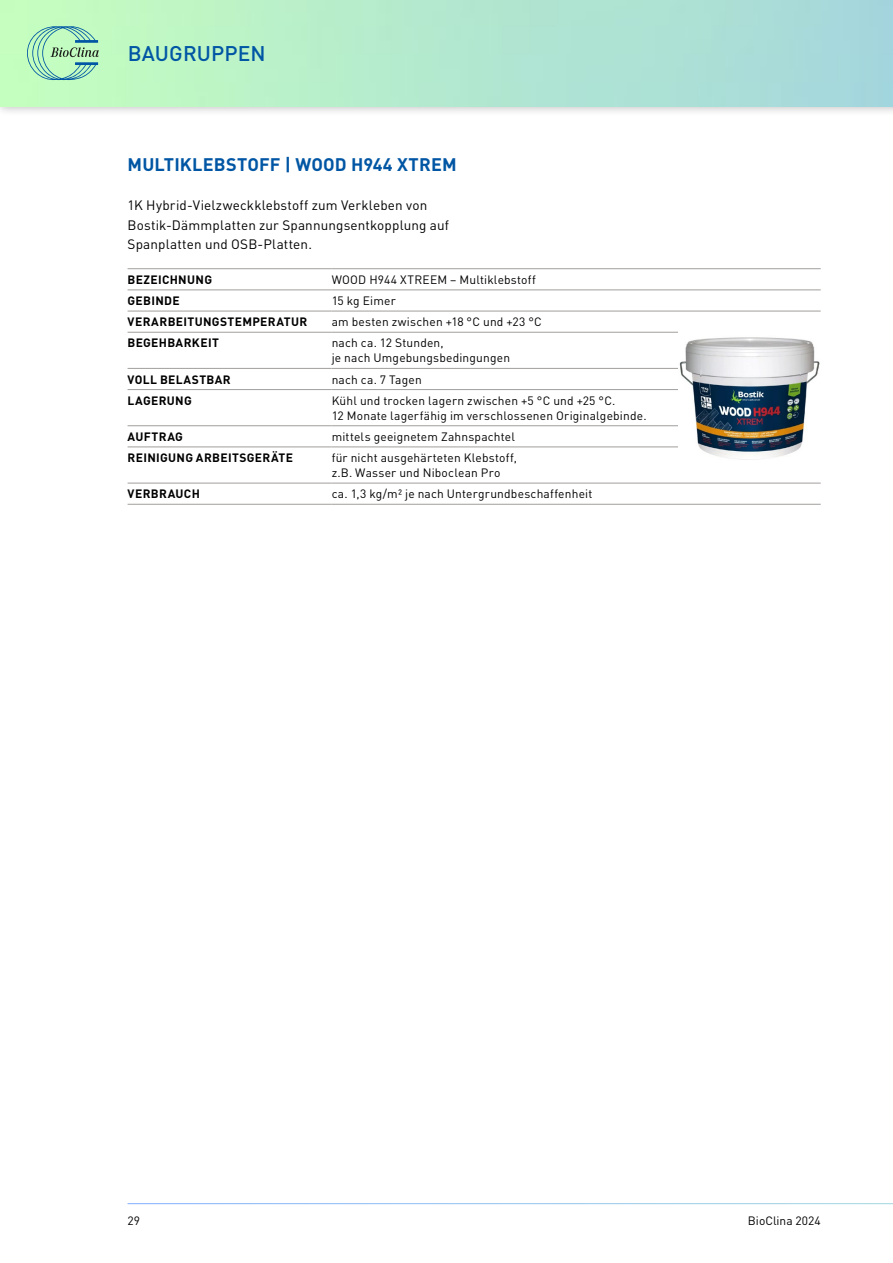
<style>
.page{position:relative;width:893px;height:1263px;background:#fff}
.page>*{position:absolute;margin:0;border:0;box-sizing:border-box;transform-origin:0 0}
.t1{font:500 21px "DIN Pro";letter-spacing:.005em;color:#0056a4}
.t2{font:700 18px "DIN Pro";letter-spacing:.01em;color:#0056a4}
.t3{font:13.5px/19.5px "DIN Pro";letter-spacing:.01em;color:#000}
.t4{font:12px/15px "DIN Pro";letter-spacing:.015em;color:#000}
.t5{font:700 12px "DIN Pro";letter-spacing:.03em;color:#000}
</style>
<div class="page">
<div style="left:0;top:0;width:893px;height:117px;background:#000;opacity:.25"></div>
<img style="left:0;top:0;width:893px;height:106px">
<svg style="left:27px;top:26px;width:72px;height:54px;background:#9edab5"></svg>
<hr style="left:128px;top:268px;width:204px;height:1px;background:#a29f9d">
<hr style="left:332px;top:268px;width:489px;height:1px;background:#a29f9d">
<hr style="left:128px;top:290px;width:204px;height:1px;background:#a29f9d">
<hr style="left:332px;top:290px;width:489px;height:1px;background:#a29f9d">
<hr style="left:128px;top:311px;width:204px;height:1px;background:#a29f9d">
<hr style="left:332px;top:311px;width:489px;height:1px;background:#a29f9d">
<hr style="left:128px;top:332px;width:204px;height:1px;background:#a29f9d">
<hr style="left:332px;top:332px;width:489px;height:1px;background:#a29f9d">
<hr style="left:128px;top:368px;width:204px;height:1px;background:#a29f9d">
<hr style="left:332px;top:368px;width:489px;height:1px;background:#a29f9d">
<hr style="left:128px;top:389px;width:204px;height:1px;background:#a29f9d">
<hr style="left:332px;top:389px;width:489px;height:1px;background:#a29f9d">
<hr style="left:128px;top:425px;width:204px;height:1px;background:#a29f9d">
<hr style="left:332px;top:425px;width:489px;height:1px;background:#a29f9d">
<hr style="left:128px;top:447px;width:204px;height:1px;background:#a29f9d">
<hr style="left:332px;top:447px;width:489px;height:1px;background:#a29f9d">
<hr style="left:128px;top:483px;width:204px;height:1px;background:#a29f9d">
<hr style="left:332px;top:483px;width:489px;height:1px;background:#a29f9d">
<hr style="left:128px;top:504px;width:204px;height:1px;background:#a29f9d">
<hr style="left:332px;top:504px;width:489px;height:1px;background:#a29f9d">
<div style="left:678px;top:329px;width:143px;height:142px;background:#fff"></div>
<img style="left:679px;top:337px;width:141px;height:123px">
<h1 class="t1" style="left:128px;top:39px;width:140px">BAUGRUPPEN</h1>
<h2 class="t2" style="left:128px;top:152px;width:330px">MULTIKLEBSTOFF | WOOD H944 XTREM</h2>
<p class="t3" style="left:128px;top:195px;width:323px">1K Hybrid-Vielzweckklebstoff zum Verkleben von<br>Bostik-Dämmplatten zur Spannungsentkopplung auf<br>Spanplatten und OSB-Platten.</p>
<p class="t5" style="left:128px;top:271px;width:86px">BEZEICHNUNG</p>
<p class="t4" style="left:332px;top:272px;width:206px">WOOD H944 XTREEM – Multiklebstoff</p>
<p class="t5" style="left:128px;top:293px;width:53px">GEBINDE</p>
<p class="t4" style="left:332px;top:293px;width:66px">15 kg Eimer</p>
<p class="t5" style="left:128px;top:314px;width:181px">VERARBEITUNGSTEMPERATUR</p>
<p class="t4" style="left:332px;top:314px;width:212px">am besten zwischen +18 °C und +23 °C</p>
<p class="t5" style="left:128px;top:335px;width:93px">BEGEHBARKEIT</p>
<p class="t4" style="left:332px;top:335px;width:180px">nach ca. 12 Stunden,<br>je nach Umgebungsbedingungen</p>
<p class="t5" style="left:128px;top:371px;width:105px">VOLL BELASTBAR</p>
<p class="t4" style="left:332px;top:371px;width:92px">nach ca. 7 Tagen</p>
<p class="t5" style="left:128px;top:392px;width:66px">LAGERUNG</p>
<p class="t4" style="left:332px;top:392px;width:316px">Kühl und trocken lagern zwischen +5 °C und +25 °C.<br>12 Monate lagerfähig im verschlossenen Originalgebinde.</p>
<p class="t5" style="left:128px;top:428px;width:57px">AUFTRAG</p>
<p class="t4" style="left:332px;top:429px;width:185px">mittels geeignetem Zahnspachtel</p>
<p class="t5" style="left:128px;top:450px;width:167px">REINIGUNG ARBEITSGERÄTE</p>
<p class="t4" style="left:332px;top:450px;width:187px">für nicht ausgehärteten Klebstoff, z.B. Wasser und Niboclean Pro</p>
<p class="t5" style="left:128px;top:486px;width:74px">VERBRAUCH</p>
<p class="t4" style="left:332px;top:486px;width:262px">ca. 1,3 kg/m² je nach Untergrundbeschaffenheit</p>
<p class="t4" style="left:128px;top:1212px;width:14px">29</p>
<p class="t4" style="left:748px;top:1212px;width:74px">BioClina 2024</p>
</div>
